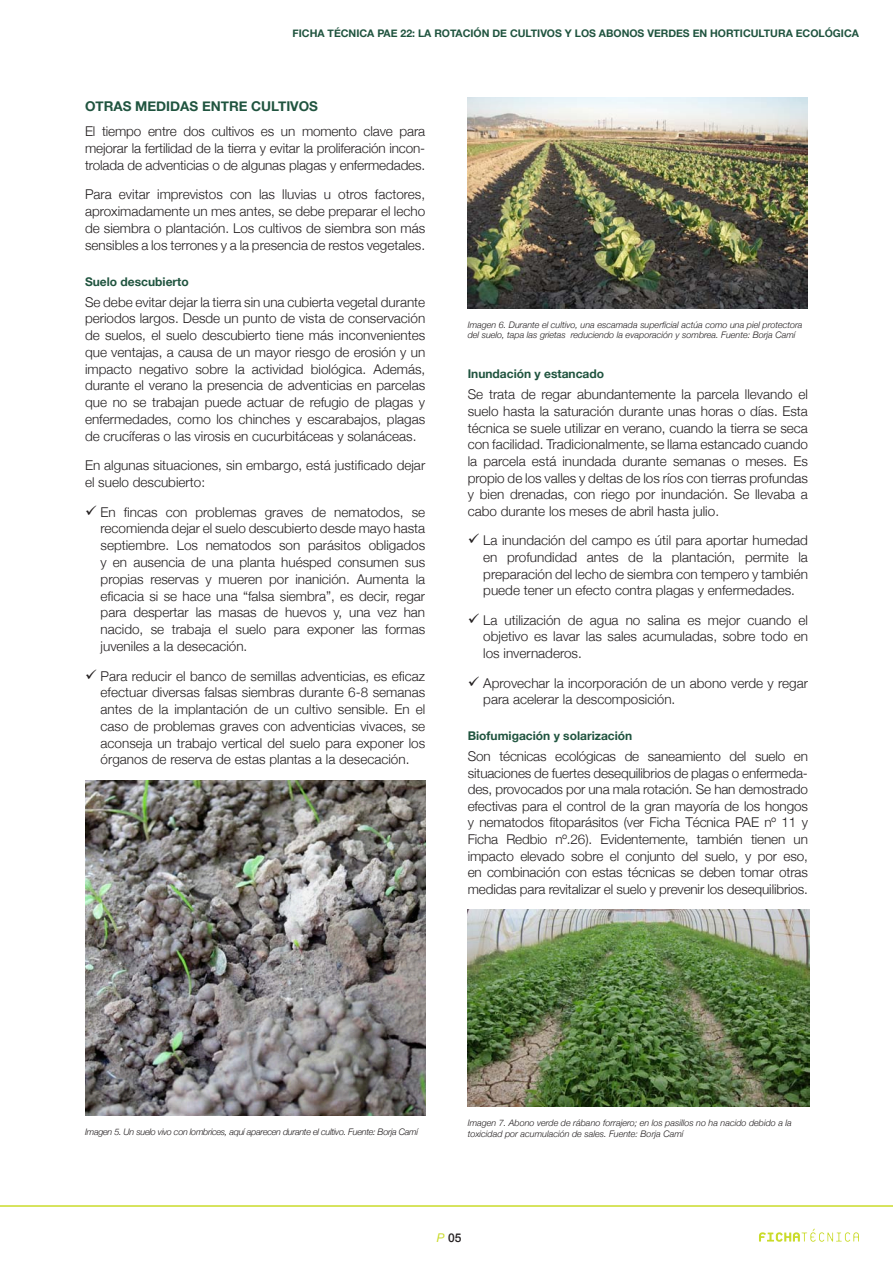
<style>
.page{position:relative;width:893px;height:1263px;background:#fff}
.page>*{position:absolute;margin:0;border:0;box-sizing:border-box;transform-origin:0 0}
.Cos_de_text{font:300 13.5px/16.8px "Helvetica Neue";color:#231f20;text-align:justify}
.Tit__2{font:700 13.5px "Helvetica Neue";color:#20543f}
.Tit__3{font:700 12px "Helvetica Neue";color:#20543f}
.t1{font:500 12px "Helvetica Neue";color:#231f20}
.t2{font:700 10.5px "Helvetica Neue";color:#20543f}
.Peu_figura_1{font:italic 300 9px/10.8px "Helvetica Neue";color:#231f20}
.Peu_figura_1-2{font:italic 300 9px "Helvetica Neue";letter-spacing:-.03em;color:#231f20}
.s1{font-weight:400;font-style:italic;color:#cadb2a}
</style>
<div class="page">
<hr style="left:0;top:1205px;width:893px;height:2px;background:#cadb2a">
<svg style="left:759px;top:1229px;width:100px;height:13px"></svg>
<img style="left:85px;top:780px;width:340px;height:336px">
<img style="left:468px;top:98px;width:340px;height:210px">
<img style="left:468px;top:910px;width:342px;height:196px">
<p class="t2" style="left:293px;top:25px;width:568px">FICHA TÉCNICA PAE 22: LA ROTACIÓN DE CULTIVOS Y LOS ABONOS VERDES EN HORTICULTURA ECOLÓGICA</p>
<p class="Tit__2" style="left:85px;top:96px;width:235px">OTRAS MEDIDAS ENTRE CULTIVOS</p>
<p class="Cos_de_text" style="left:85px;top:122px;width:342px">El tiempo entre dos cultivos es un momento clave para mejorar la fertilidad de la tierra y evitar la proliferación incon&shy;trolada de adventicias o de algunas plagas y enfermedades.</p>
<p class="Cos_de_text" style="left:85px;top:185px;width:342px">Para evitar imprevistos con las lluvias u otros factores, aproximadamente un mes antes, se debe preparar el lecho de siembra o plantación. Los cultivos de siembra son más sensibles a los terrones y a la presencia de restos vegetales.</p>
<p class="Tit__3" style="left:85px;top:272px;width:105px">Suelo descubierto</p>
<p class="Cos_de_text" style="left:85px;top:293px;width:342px">Se debe evitar dejar la tierra sin una cubierta vegetal durante periodos largos. Desde un punto de vista de conservación de suelos, el suelo descubierto tiene más inconvenientes que ventajas, a causa de un mayor riesgo de erosión y un impacto negativo sobre la actividad biológica. Además, durante el verano la presencia de adventicias en parcelas que no se trabajan puede actuar de refugio de plagas y enfermedades, como los chinches y escarabajos, plagas de crucíferas o las virosis en cucurbitáceas y solanáceas.</p>
<p class="Cos_de_text" style="left:85px;top:456px;width:342px">En algunas situaciones, sin embargo, está justificado dejar el suelo descubierto:</p>
<p class="Cos_de_text" style="left:101px;top:503px;width:326px;text-indent:-16px">✓ En fincas con problemas graves de nematodos, se recomienda dejar el suelo descubierto desde mayo hasta septiembre. Los nematodos son parásitos obligados y en ausencia de una planta huésped consumen sus propias reservas y mueren por inanición. Aumenta la eficacia si se hace una “falsa siembra”, es decir, regar para despertar las masas de huevos y, una vez han nacido, se trabaja el suelo para exponer las formas juveniles a la desecación.</p>
<p class="Cos_de_text" style="left:101px;top:666px;width:326px;text-indent:-16px">✓ Para reducir el banco de semillas adventicias, es eficaz efectuar diversas falsas siembras durante 6-8 semanas antes de la implantación de un cultivo sensible. En el caso de problemas graves con adventicias vivaces, se aconseja un trabajo vertical del suelo para exponer los órganos de reserva de estas plantas a la desecación.</p>
<p class="Peu_figura_1" style="left:468px;top:319px;width:336px">Imagen 6. Durante el cultivo, una escamada superficial actúa como una piel protectora del suelo, tapa las grietas reduciendo la evaporación y sombrea. Fuente: Borja Camí</p>
<p class="Tit__3" style="left:468px;top:365px;width:138px">Inundación y estancado</p>
<p class="Cos_de_text" style="left:468px;top:385px;width:342px">Se trata de regar abundantemente la parcela llevando el suelo hasta la saturación durante unas horas o días. Esta técnica se suele utilizar en verano, cuando la tierra se seca con facilidad. Tradicionalmente, se llama estancado cuando la parcela está inundada durante semanas o meses. Es propio de los valles y deltas de los ríos con tierras profundas y bien drenadas, con riego por inundación. Se llevaba a cabo durante los meses de abril hasta julio.</p>
<p class="Cos_de_text" style="left:483px;top:531px;width:326px;text-indent:-16px">✓ La inundación del campo es útil para aportar humedad en profundidad antes de la plantación, permite la preparación del lecho de siembra con tempero y también puede tener un efecto contra plagas y enfermedades.</p>
<p class="Cos_de_text" style="left:483px;top:611px;width:326px;text-indent:-16px">✓ La utilización de agua no salina es mejor cuando el objetivo es lavar las sales acumuladas, sobre todo en los invernaderos.</p>
<p class="Cos_de_text" style="left:483px;top:674px;width:326px;text-indent:-16px">✓ Aprovechar la incorporación de un abono verde y regar para acelerar la descomposición.</p>
<p class="Tit__3" style="left:468px;top:726px;width:166px">Biofumigación y solarización</p>
<p class="Cos_de_text" style="left:468px;top:747px;width:342px">Son técnicas ecológicas de saneamiento del suelo en situaciones de fuertes desequilibrios de plagas o enfermeda&shy;des, provocados por una mala rotación. Se han demostrado efectivas para el control de la gran mayoría de los hongos y nematodos fitoparásitos (ver Ficha Técnica PAE nº 11 y Ficha Redbio nº.26). Evidentemente, también tienen un impacto elevado sobre el conjunto del suelo, y por eso, en combinación con estas técnicas se deben tomar otras medidas para revitalizar el suelo y prevenir los desequilibrios.</p>
<p class="Peu_figura_1-2" style="left:85px;top:1125px;width:334px">Imagen 5. Un suelo vivo con lombrices, aquí aparecen durante el cultivo. Fuente: Borja Camí</p>
<p class="Peu_figura_1" style="left:468px;top:1117px;width:326px">Imagen 7. Abono verde de rábano forrajero; en los pasillos no ha nacido debido a la toxicidad por acumulación de sales. Fuente: Borja Camí</p>
<p class="t1" style="left:437px;top:1228px;width:26px"><span class="s1">P</span> 05</p>
</div>
